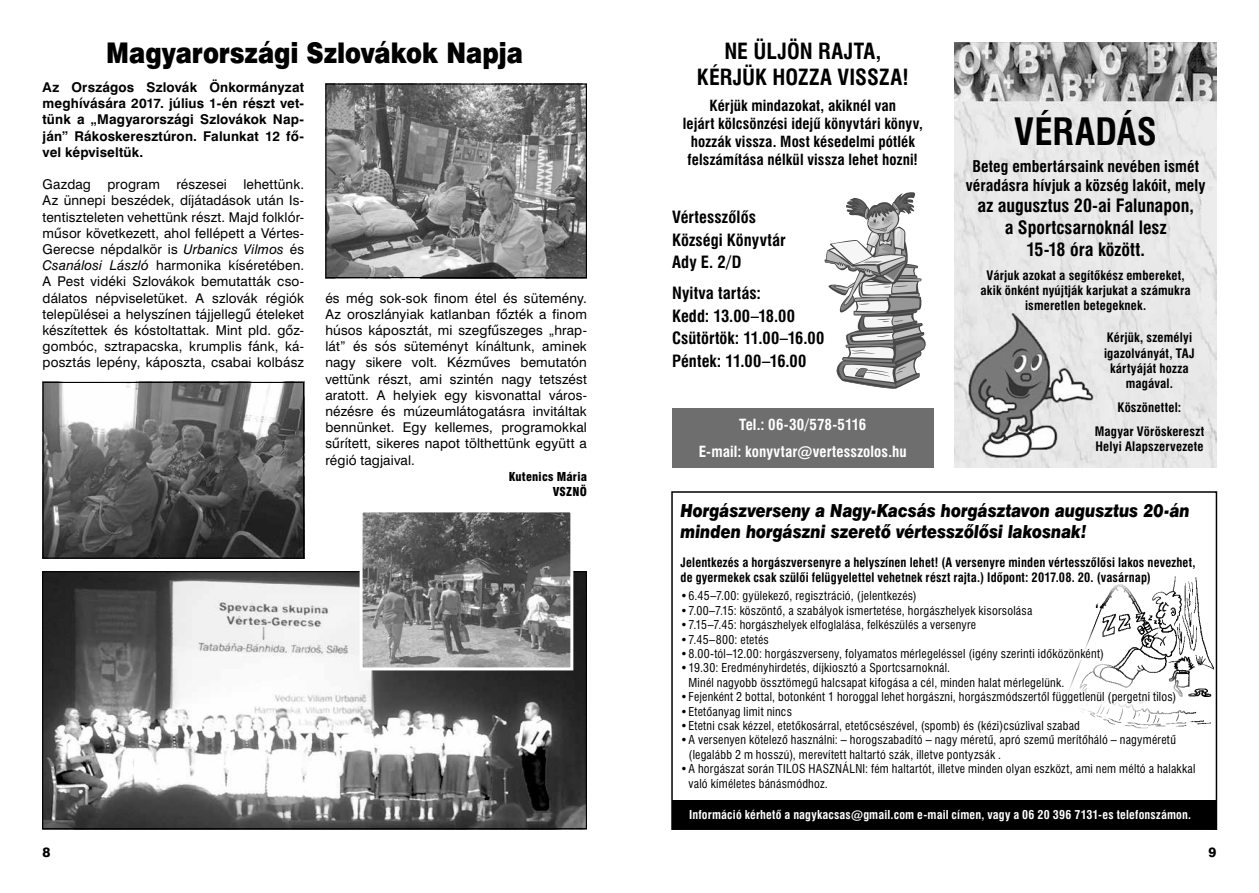
<style>
.page{position:relative;width:1259px;height:893px;background:#fff}
.page>*{position:absolute;margin:0;border:0;box-sizing:border-box;transform-origin:0 0}
.t1{font:700 36.75px "Swiss 721 Cn PFL";color:#000}
.t2{font:28.5px "Swiss 721 Blk PFL";letter-spacing:-.005em;color:#000;scale:.85 1}
.t3{font:700 21.75px/26.1px "Swiss 721 Cn PFL";color:#000;text-align:center}
.t4{font:italic 18px/21.6px "Swiss 721 Blk PFL";letter-spacing:-.005em;color:#000;scale:.85 1}
.t5{font:700 18px/21.6px "Swiss 721 Cn PFL";color:#000;text-align:center}
.t6{font:700 16.5px/22.5px "Swiss 721 Cn PFL";letter-spacing:.005em;color:#000}
.t7{font:700 15.75px/18.9px "Swiss 721 Cn PFL";letter-spacing:.005em;color:#000;text-align:center}
.t8{font:700 15px/18px "Swiss 721 Cn PFL";letter-spacing:.005em;color:#000;text-align:center}
.t9{font:700 15px/26.5px "Swiss 721 Cn PFL";letter-spacing:.005em;color:#fff;text-align:center}
.t10{font:13.5px/16.2px "Swiss 721 PFL";letter-spacing:.01em;color:#000;text-align:justify}
.t11{font:700 13.5px/16.2px "Swiss 721 PFL";letter-spacing:.01em;color:#000;text-align:justify}
.t12{font:13.5px "Swiss 721 Hv PFL";color:#000}
.t13{font:700 12.75px/15.3px "Swiss 721 Cn PFL";letter-spacing:.015em;color:#000;text-align:center}
.t14{font:12px/14.4px "Swiss 721 Cn PFL";letter-spacing:.02em;color:#000}
.t15{font:700 12px "Swiss 721 Cn PFL";letter-spacing:.015em;color:#fff}
.t16{font:12px/14.4px "Swiss 721 Blk Cn PFL";letter-spacing:.015em;color:#000;text-align:right}
.s1{font-style:italic}
</style>
<div class="page">
<div style="left:672px;top:801px;width:544px;height:28px;background:#000"></div>
<div style="left:671px;top:491px;width:546px;height:339px;border:2px solid #000"></div>
<img style="left:955px;top:43px;width:261px;height:425px">
<svg style="left:824px;top:192px;width:102px;height:197px"></svg>
<div style="left:672px;top:408px;width:261px;height:60px;background:#6e6e6e"></div>
<img style="left:327px;top:86px;width:258px;height:190px">
<div style="left:325px;top:84px;width:262px;height:194px;border:1px solid #000"></div>
<img style="left:45px;top:384px;width:257px;height:173px">
<div style="left:43px;top:382px;width:261px;height:177px;border:1px solid #000"></div>
<img style="left:44px;top:573px;width:541px;height:254px">
<img style="left:363px;top:513px;width:206px;height:153px">
<div style="left:359px;top:509px;width:214px;height:161px;border:3px solid #fff"></div>
<h2 class="t2" style="left:106px;top:36px;width:492px">Magyarországi Szlovákok Napja</h2>
<p class="t11" style="left:43px;top:79px;width:263px">Az Országos Szlovák Önkormányzat meghívására 2017. július 1-én részt vet&shy;tünk a „Magyarországi Szlovákok Nap&shy;ján” Rákoskeresztúron. Falunkat 12 fő&shy;vel képviseltük.</p>
<p class="t10" style="left:43px;top:176px;width:263px">Gazdag program részesei lehettünk.<br>Az ünnepi beszédek, díjátadások után Is&shy;tentiszteleten vehettünk részt. Majd folklór&shy;műsor következett, ahol fellépett a Vértes-Gerecse népdalkör is <span class="s1">Urbanics Vilmos</span> és <span class="s1">Csanálosi László</span> harmonika kíséretében.<br>A Pest vidéki Szlovákok bemutatták cso&shy;dálatos népviseletüket. A szlovák régiók települései a helyszínen tájjellegű ételeket készítettek és kóstoltattak. Mint pld. gőz&shy;gombóc, sztrapacska, krumplis fánk, ká&shy;posztás lepény, káposzta, csabai kolbász</p>
<p class="t10" style="left:325px;top:290px;width:263px">és még sok-sok finom étel és sütemény.<br>Az oroszlányiak katlanban főzték a finom húsos káposztát, mi szegfűszeges „hrap&shy;lát” és sós süteményt kínáltunk, aminek nagy sikere volt. Kézműves bemutatón vettünk részt, ami szintén nagy tetszést aratott. A helyiek egy kisvonattal város&shy;nézésre és múzeumlátogatásra invitáltak bennünket. Egy kellemes, programokkal sűrített, sikeres napot tölthettünk együtt a régió tagjaival.</p>
<p class="t16" style="left:509px;top:470px;width:80px">Kutenics Mária<br>VSZNÖ</p>
<h3 class="t3" style="left:697px;top:38px;width:213px">NE ÜLJÖN RAJTA,<br>KÉRJÜK HOZZA VISSZA!</h3>
<p class="t8" style="left:683px;top:97px;width:241px">Kérjük mindazokat, akiknél van<br>lejárt kölcsönzési idejű könyvtári könyv, hozzák vissza. Most késedelmi pótlék felszámítása nélkül vissza lehet hozni!</p>
<h3 class="t6" style="left:672px;top:206px;width:115px">Vértesszőlős<br>Községi Könyvtár<br>Ady E. 2/D</h3>
<h3 class="t6" style="left:672px;top:282px;width:154px">Nyitva tartás:<br>Kedd: 13.00–18.00<br>Csütörtök: 11.00–16.00<br>Péntek: 11.00–16.00</h3>
<p class="t9" style="left:699px;top:412px;width:209px">Tel.: 06-30/578-5116<br>E-mail: konyvtar@vertesszolos.hu</p>
<h1 class="t1" style="left:1014px;top:109px;width:144px">VÉRADÁS</h1>
<h3 class="t7" style="left:965px;top:157px;width:241px">Beteg embertársaink nevében ismét véradásra hívjuk a község lakóit, mely</h3>
<h3 class="t5" style="left:977px;top:195px;width:218px">az augusztus 20-ai Falunapon, a Sportcsarnoknál lesz<br>15-18 óra között.</h3>
<p class="t13" style="left:980px;top:267px;width:212px">Várjuk azokat a segítőkész embereket, akik önként nyújtják karjukat a számukra ismeretlen betegeknek.</p>
<p class="t13" style="left:1104px;top:330px;width:92px">Kérjük, személyi igazolványát, TAJ kártyáját hozza magával.</p>
<p class="t13" style="left:1094px;top:396px;width:111px;line-height:23.9px">Köszönettel:<br>Magyar Vöröskereszt</p>
<p class="t13" style="left:1095px;top:439px;width:110px">Helyi Alapszervezete</p>
<h3 class="t4" style="left:680px;top:500px;width:601px">Horgászverseny a Nagy-Kacsás horgásztavon augusztus 20-án minden horgászni szerető vértesszőlősi lakosnak!</h3>
<p class="t13" style="left:680px;top:554px;width:516px;text-align:left">Jelentkezés a horgászversenyre a helyszínen lehet! (A versenyre minden vértesszőlősi lakos nevezhet, de gyermekek csak szülői felügyelettel vehetnek részt rajta.) Időpont: 2017.08. 20. (vasárnap)</p>
<p class="t14" style="left:680px;top:589px;width:238px">•6.45–7.00: gyülekező, regisztráció, (jelentkezés)</p>
<p class="t14" style="left:680px;top:603px;width:353px">•7.00–7.15: köszöntő, a szabályok ismertetése, horgászhelyek kisorsolása</p>
<p class="t14" style="left:680px;top:618px;width:297px">•7.15–7.45: horgászhelyek elfoglalása, felkészülés a versenyre</p>
<p class="t14" style="left:680px;top:632px;width:90px">•7.45–800: etetés</p>
<p class="t14" style="left:680px;top:646px;width:425px">•8.00-tól–12.00: horgászverseny, folyamatos mérlegeléssel (igény szerinti időközönként)</p>
<p class="t14" style="left:688px;top:661px;width:377px;text-indent:-8px">•19.30: Eredményhirdetés, díjkiosztó a Sportcsarnoknál.<br>Minél nagyobb össztömegű halcsapat kifogása a cél, minden halat mérlegelünk.</p>
<p class="t14" style="left:680px;top:690px;width:497px">•Fejenként 2 bottal, botonként 1 horoggal lehet horgászni, horgászmódszertől függetlenül (pergetni tilos)</p>
<p class="t14" style="left:680px;top:704px;width:113px">•Etetőanyag limit nincs</p>
<p class="t14" style="left:680px;top:718px;width:401px">•Etetni csak kézzel, etetőkosárral, etetőcsészével, (spomb) és (kézi)csúzlival szabad</p>
<p class="t14" style="left:688px;top:733px;width:489px;text-indent:-8px">•A versenyen kötelező használni: – horogszabadító – nagy méretű, apró szemű merítőháló – nagyméretű (legalább 2 m hosszú), merevített haltartó szák, illetve pontyzsák .</p>
<p class="t14" style="left:688px;top:762px;width:508px;text-indent:-8px">•A horgászat során TILOS HASZNÁLNI: fém haltartót, illetve minden olyan eszközt, ami nem méltó a halakkal való kíméletes bánásmódhoz.</p>
<p class="t15" style="left:689px;top:808px;width:504px">Információ kérhető a nagykacsas@gmail.com e-mail címen, vagy a 06 20 396 7131-es telefonszámon.</p>
<p class="t12" style="left:43px;top:844px;width:9px">8</p>
<p class="t12" style="left:1208px;top:844px;width:9px">9</p>
</div>
